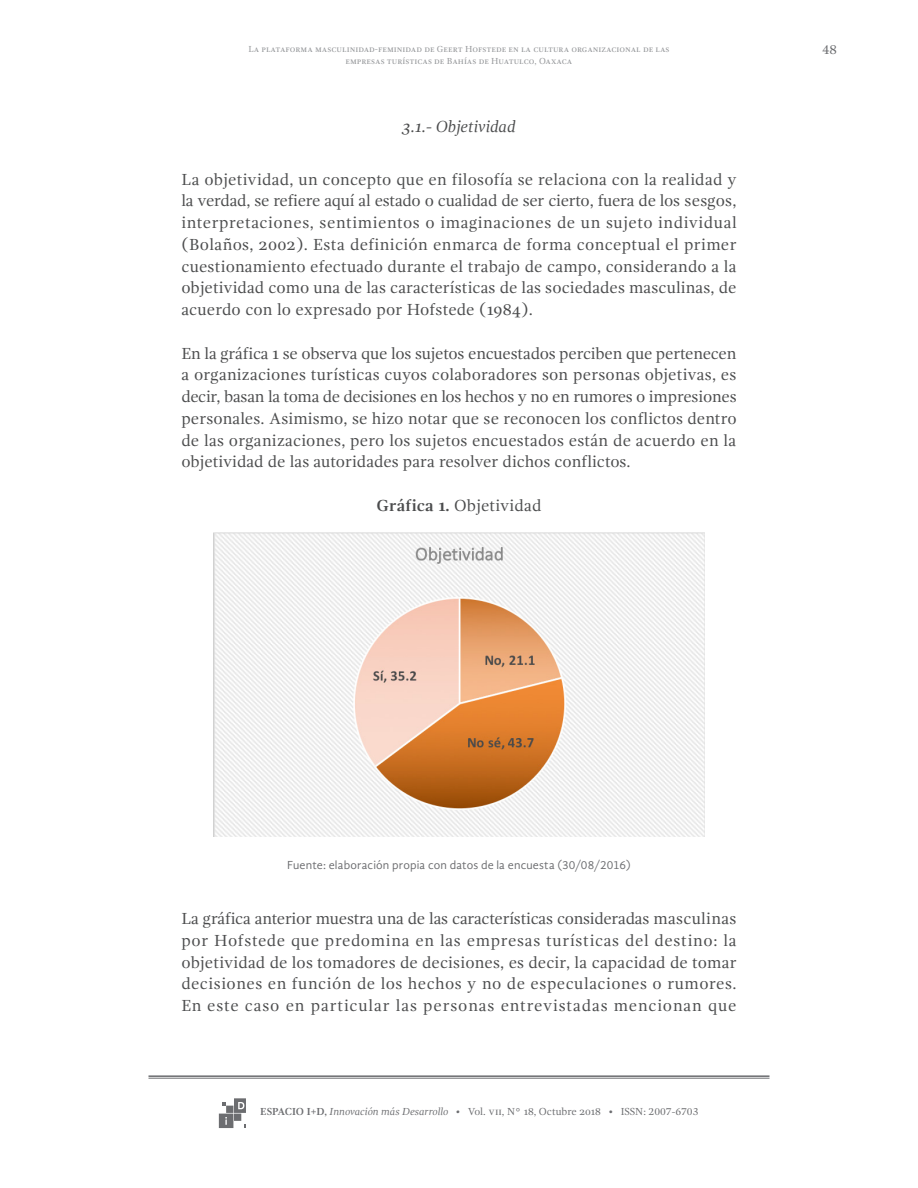
<style>
.page{position:relative;width:918px;height:1188px;background:#fff}
.page>*{position:absolute;margin:0;border:0;box-sizing:border-box;transform-origin:0 0}
.Párrafo_p{font:16.5px/21.8px "Gandhi Serif";letter-spacing:.015em;color:#4b4c4d;text-align:justify}
.titulo_imagen{font:16.5px "Gandhi Serif";color:#4b4c4d}
.subtitulo{font:italic 16.5px "Gandhi Serif";color:#4b4c4d}
.t1{font:13.5px "Gandhi Serif";color:#6c6d70}
.pie_de_foto{font:12px "Gandhi Sans";letter-spacing:.015em;color:#6c6d70}
.t2{font:10.5px "Gandhi Serif";color:#6c6d70}
.t3{font:9px/12px "Gandhi Serif";color:#939598;text-align:center}
.s1{font-weight:700}
.s2{font-style:italic}
</style>
<div class="page">
<hr style="left:148px;top:1075px;width:622px;height:2px;background:#6c6d70">
<hr style="left:148px;top:1078px;width:622px;height:1px;background:#6c6d70">
<svg style="left:219px;top:1098px;width:27px;height:30px"></svg>
<img style="left:214px;top:532px;width:490px;height:305px">
<p class="t3" style="left:248px;top:43px;width:423px">La plataforma masculinidad-feminidad de Geert Hofstede en la cultura organizacional de las empresas turísticas de Bahías de Huatulco, Oaxaca</p>
<p class="t1" style="left:822px;top:42px;width:16px">48</p>
<p class="subtitulo" style="left:402px;top:117px;width:115px">3.1.- Objetividad</p>
<p class="Párrafo_p" style="left:181px;top:168px;width:557px">La objetividad, un concepto que en filosofía se relaciona con la realidad y la verdad, se refiere aquí al estado o cualidad de ser cierto, fuera de los sesgos, interpretaciones, sentimientos o imaginaciones de un sujeto individual (Bolaños, 2002). Esta definición enmarca de forma conceptual el primer cuestionamiento efectuado durante el trabajo de campo, considerando a la objetividad como una de las características de las sociedades masculinas, de acuerdo con lo expresado por Hofstede (1984).</p>
<p class="Párrafo_p" style="left:181px;top:342px;width:557px">En la gráfica 1 se observa que los sujetos encuestados perciben que pertenecen a organizaciones turísticas cuyos colaboradores son personas objetivas, es decir, basan la toma de decisiones en los hechos y no en rumores o impresiones personales. Asimismo, se hizo notar que se reconocen los conflictos dentro de las organizaciones, pero los sujetos encuestados están de acuerdo en la objetividad de las autoridades para resolver dichos conflictos.</p>
<p class="titulo_imagen" style="left:376px;top:496px;width:167px"><span class="s1">Gráfica 1.</span> Objetividad</p>
<p class="pie_de_foto" style="left:287px;top:858px;width:345px">Fuente: elaboración propia con datos de la encuesta (30/08/2016)</p>
<p class="Párrafo_p" style="left:181px;top:908px;width:557px">La gráfica anterior muestra una de las características consideradas masculinas por Hofstede que predomina en las empresas turísticas del destino: la objetividad de los tomadores de decisiones, es decir, la capacidad de tomar decisiones en función de los hechos y no de especulaciones o rumores.<br>En este caso en particular las personas entrevistadas mencionan que</p>
<p class="t2" style="left:260px;top:1105px;width:440px"><span class="s1">ESPACIO I+D,</span> <span class="s2">Innovación más Desarrollo •</span> Vol. vii, N° 18, Octubre 2018 • ISSN: 2007-6703</p>
</div>
